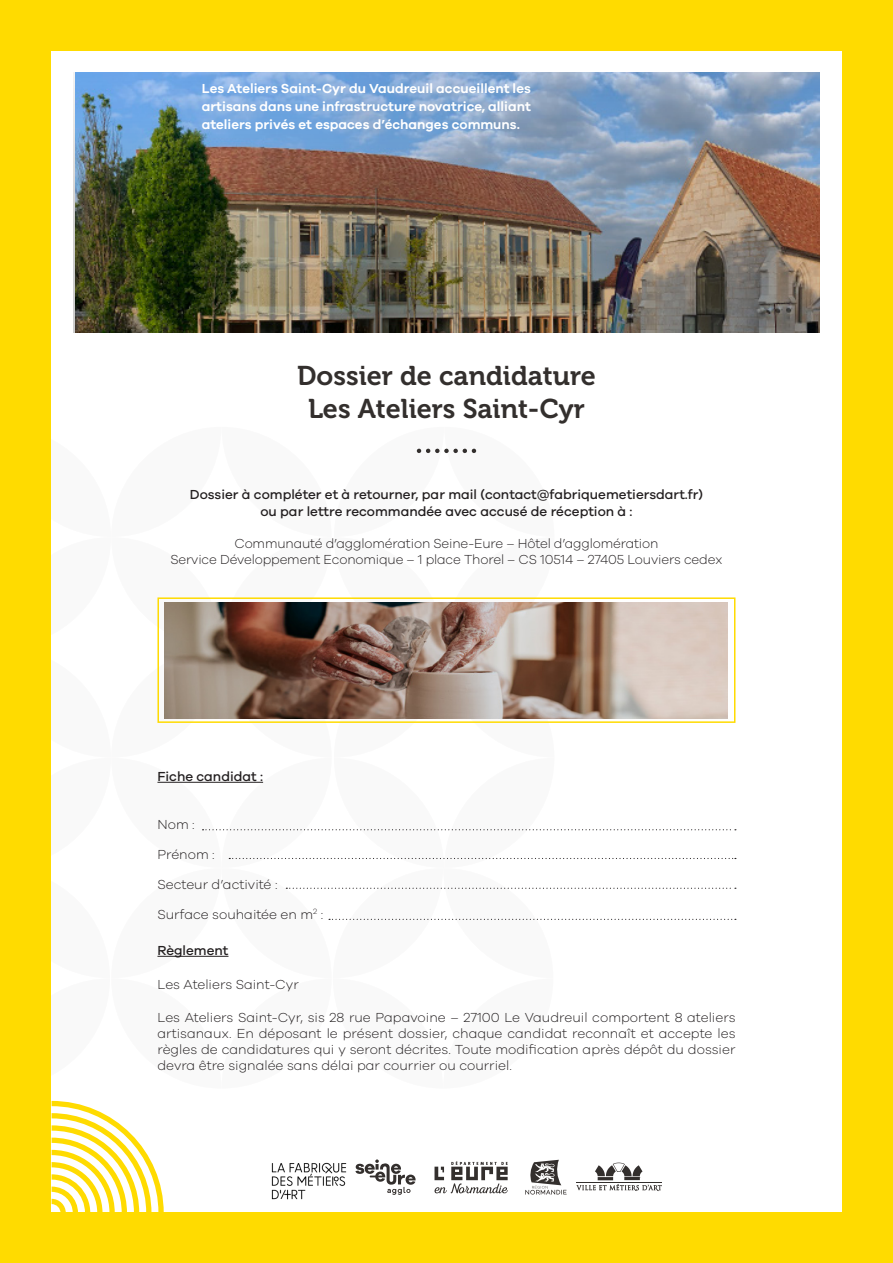
<style>
.page{position:relative;width:893px;height:1263px;background:#ffdb00}
.page>*{position:absolute;margin:0;border:0;box-sizing:border-box;transform-origin:0 0}
.t1{font:27px "Museo 700";color:#332f2d}
.t2{font:300 13.5px/16.2px "Galano Grotesque";letter-spacing:-.01em;color:#231f20;text-align:justify}
.t3{font:500 13.5px "Galano Grotesque";color:#231f20}
.t4{font:600 13.5px/18px "Galano Grotesque";color:#fff;text-align:justify}
</style>
<div class="page">
<div style="left:51px;top:51px;width:791px;height:1161px;background:#fff"></div>
<svg style="left:52px;top:1101px;width:112px;height:111px"></svg>
<svg style="left:157px;top:448px;width:579px;height:509px"></svg>
<img style="left:165px;top:602px;width:563px;height:116px">
<svg style="left:355px;top:1159px;width:61px;height:36px"></svg>
<svg style="left:434px;top:1161px;width:74px;height:32px"></svg>
<svg style="left:525px;top:1160px;width:42px;height:34px"></svg>
<svg style="left:576px;top:1162px;width:86px;height:29px"></svg>
<hr style="left:576px;top:1182px;width:86px;height:1px;background:#332f2d">
<img style="left:271px;top:1162px;width:76px;height:38px">
<img style="left:73px;top:72px;width:747px;height:260px">
<p class="t4" style="left:202px;top:79px;width:331px">Les Ateliers Saint-Cyr du Vaudreuil accueillent les artisans dans une infrastructure novatrice, alliant ateliers privés et espaces d’échanges communs.</p>
<p class="t1" style="left:297px;top:361px;width:300px">Dossier de candidature</p>
<p class="t1" style="left:308px;top:393px;width:278px">Les Ateliers Saint-Cyr</p>
<p class="t3" style="left:190px;top:487px;width:515px">Dossier à compléter et à retourner, par mail (contact@fabriquemetiersdart.fr)</p>
<p class="t3" style="left:260px;top:503px;width:374px">ou par lettre recommandée avec accusé de réception à :</p>
<p class="t2" style="left:234px;top:535px;width:426px">Communauté d’agglomération Seine-Eure – Hôtel d’agglomération</p>
<p class="t2" style="left:170px;top:551px;width:554px">Service Développement Economique – 1 place Thorel – CS 10514 – 27405 Louviers cedex</p>
<p class="t3" style="left:157px;top:768px;width:107px">Fiche candidat :</p>
<p class="t2" style="left:157px;top:816px;width:39px">Nom :</p>
<p class="t2" style="left:157px;top:846px;width:59px">Prénom :</p>
<p class="t2" style="left:157px;top:876px;width:122px">Secteur d’activité :</p>
<p class="t2" style="left:157px;top:906px;width:167px">Surface souhaitée en m<sup>2</sup> :</p>
<p class="t3" style="left:157px;top:942px;width:73px">Règlement</p>
<p class="t2" style="left:157px;top:976px;width:143px">Les Ateliers Saint-Cyr</p>
<p class="t2" style="left:157px;top:1008px;width:580px">Les Ateliers Saint-Cyr, sis 28 rue Papavoine – 27100 Le Vaudreuil comportent 8 ateliers artisanaux. En déposant le présent dossier, chaque candidat reconnaît et accepte les règles de candidatures qui y seront décrites. Toute modification après dépôt du dossier devra être signalée sans délai par courrier ou courriel.</p>
</div>
